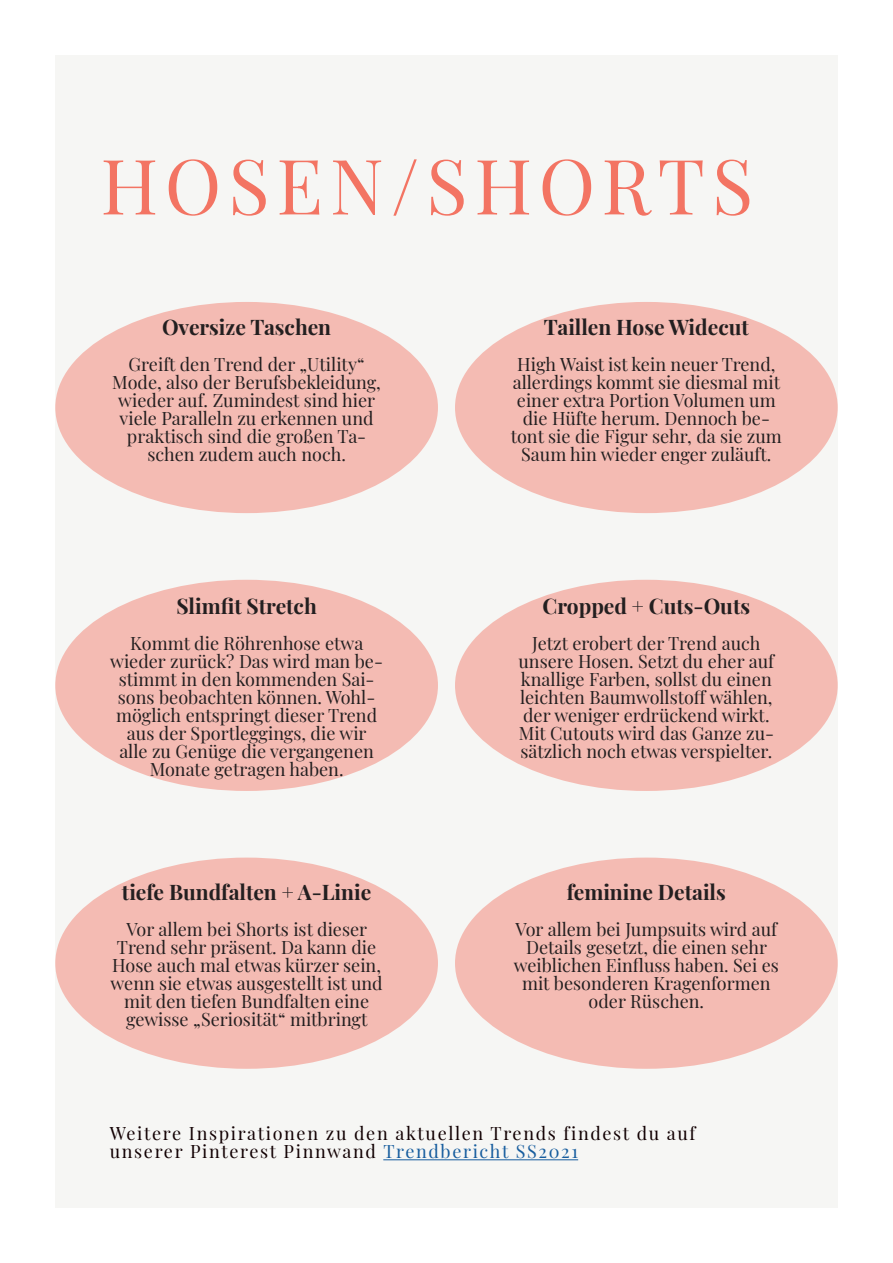
<style>
.page{position:relative;width:893px;height:1263px;background:#fff}
.page>*{position:absolute;margin:0;border:0;box-sizing:border-box;transform-origin:0 0}
.t1{font:76.5px "Playfair Display";letter-spacing:.09em;color:#f37463}
.t2{font:700 21px "Playfair Display";color:#231f20}
.t3{font:18px/18px "Playfair Display";color:#231f20;text-align:center}
.t4{font:18px/18px "Playfair Display";letter-spacing:.09em;color:#110002}
.s1{color:#175d9e}
</style>
<div class="page">
<div style="left:55px;top:55px;width:783px;height:1153px;background:#f6f6f4"></div>
<div style="left:55px;top:302px;width:383px;height:211px;background:#f4bbb3;border-radius:50%"></div>
<div style="left:55px;top:580px;width:383px;height:211px;background:#f4bbb3;border-radius:50%"></div>
<div style="left:55px;top:857px;width:383px;height:212px;background:#f4bbb3;border-radius:50%"></div>
<div style="left:455px;top:302px;width:383px;height:211px;background:#f4bbb3;border-radius:50%"></div>
<div style="left:455px;top:580px;width:383px;height:211px;background:#f4bbb3;border-radius:50%"></div>
<div style="left:455px;top:857px;width:383px;height:212px;background:#f4bbb3;border-radius:50%"></div>
<hr style="left:383px;top:1159px;width:195px;height:1px;background:#175d9e">
<h1 class="t1" style="left:100px;top:126px;width:654px">HOSEN/SHORTS</h1>
<p class="t2" style="left:162px;top:310px;width:171px">Oversize Taschen</p>
<p class="t3" style="left:112px;top:353px;width:270px">Greift den Trend der „Utility“<br>Mode, also der Berufsbekleidung, wieder auf. Zumindest sind hier viele Paralleln zu erkennen und praktisch sind die großen Ta&shy;schen zudem auch noch.</p>
<p class="t2" style="left:176px;top:590px;width:142px">Slimfit Stretch</p>
<p class="t3" style="left:110px;top:633px;width:274px">Kommt die Röhrenhose etwa wieder zurück? Das wird man be&shy;stimmt in den kommenden Sai&shy;sons beobachten können. Wohl&shy;möglich entspringt dieser Trend aus der Sportleggings, die wir<br>alle zu Genüge die vergangenen<br>Monate getragen haben.</p>
<p class="t2" style="left:122px;top:876px;width:251px">tiefe Bundfalten + A-Linie</p>
<p class="t3" style="left:111px;top:919px;width:274px">Vor allem bei Shorts ist dieser<br>Trend sehr präsent. Da kann die<br>Hose auch mal etwas kürzer sein, wenn sie etwas ausgestellt ist und mit den tiefen Bundfalten eine gewisse „Seriosität“ mitbringt</p>
<p class="t2" style="left:544px;top:310px;width:206px">Taillen Hose Widecut</p>
<p class="t3" style="left:511px;top:353px;width:273px">High Waist ist kein neuer Trend, allerdings kommt sie diesmal mit einer extra Portion Volumen um die Hüfte herum. Dennoch be&shy;tont sie die Figur sehr, da sie zum<br>Saum hin wieder enger zuläuft.</p>
<p class="t2" style="left:543px;top:590px;width:209px">Cropped + Cuts-Outs</p>
<p class="t3" style="left:518px;top:633px;width:257px">Jetzt erobert der Trend auch unsere Hosen. Setzt du eher auf knallige Farben, sollst du einen leichten Baumwollstoff wählen, der weniger erdrückend wirkt.<br>Mit Cutouts wird das Ganze zu&shy;sätzlich noch etwas verspielter.</p>
<p class="t2" style="left:567px;top:876px;width:160px">feminine Details</p>
<p class="t3" style="left:514px;top:919px;width:267px">Vor allem bei Jumpsuits wird auf<br>Details gesetzt, die einen sehr weiblichen Einfluss haben. Sei es mit besonderen Kragenformen oder Rüschen.</p>
<p class="t4" style="left:110px;top:1123px;width:587px">Weitere Inspirationen zu den aktuellen Trends findest du auf unserer Pinterest Pinnwand <span class="s1">Trendbericht SS2021</span></p>
</div>
